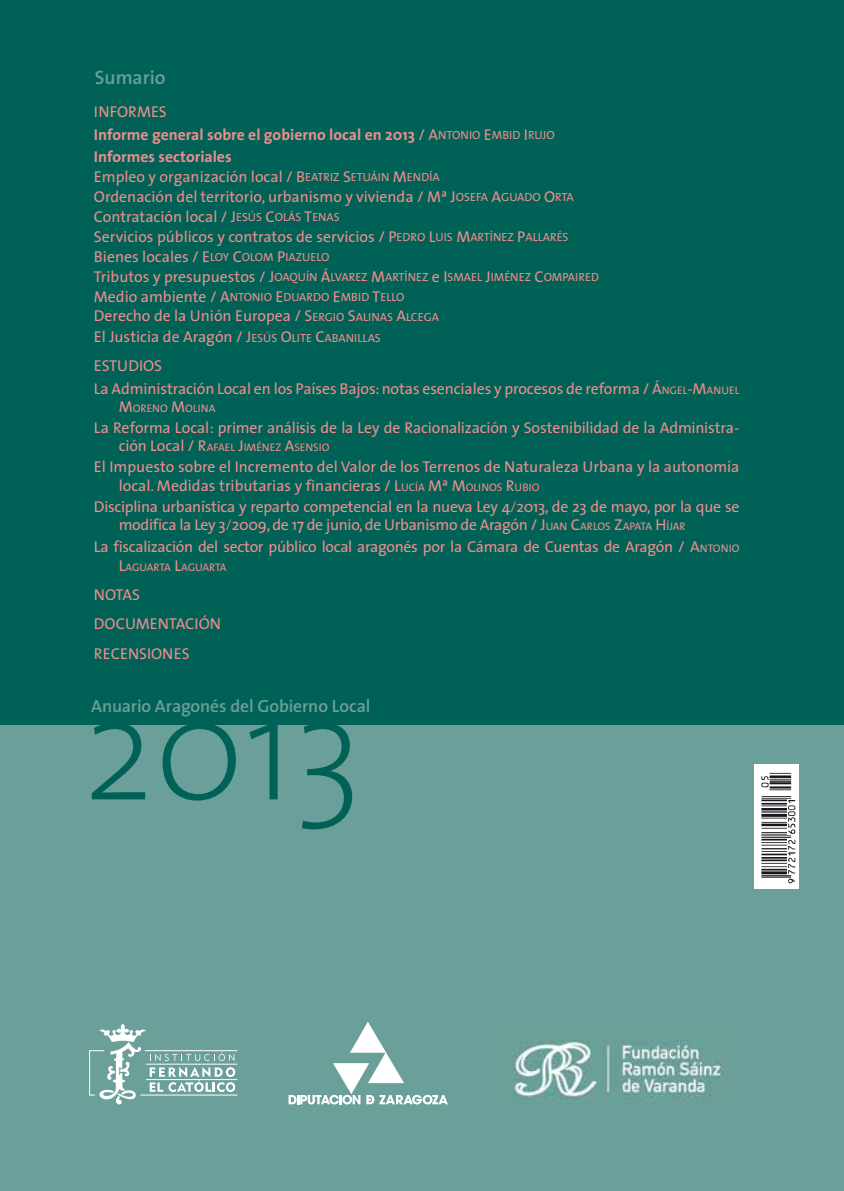
<style>
.page{position:relative;width:844px;height:1191px;background:#fff}
.page>*{position:absolute;margin:0;border:0;box-sizing:border-box;transform-origin:0 0}
.t1{font:200 147px "The Sans";color:#006256}
.t2{font:600 19.43px "The Sans";color:#6b9f99}
.t3{font:600 17.68px "The Sans";letter-spacing:-.005em;color:#6b9f99}
.t4{font:15.75px/19.9px "The Sans";letter-spacing:-.005em;color:#ef8c8d}
.t5{font:700 15.75px/22.2px "The Sans";color:#ef8c8d}
.t6{font:11.9px/19.9px "The Sans";color:#ef8c8d}
.t7{font:11.03px "The Sans";color:#ef8c8d}
.t8{font:11.03px "The Sans";letter-spacing:-.03em;color:#ef8c8d}
.s1{font-weight:400}
.s2{font-weight:400;font-size:11.9px}
.s3{font-size:11.9px}
.s4{font-size:15.75px}
.s5{font-size:11.03px}
.s6{font-family:"The Sans Light Caps"}
</style>
<div class="page">
<hr style="left:843px;top:0;width:1px;height:1191px;background:#000">
<div style="left:0;top:0;width:843px;height:724px;background:#006256"></div>
<svg style="left:0;top:679px;width:844px;height:512px;background:#649b95"></svg>
<p class="t2" style="left:95px;top:69px;width:72px">Sumario</p>
<p class="t5" style="left:94px;top:100px;width:462px"><span class="s1">INFORMES<br></span>Informe general sobre el gobierno local en 2013 <span class="s1">/ A</span><span class="s2">NTONIO</span> <span class="s1">E</span><span class="s2">MBID</span> <span class="s1">I</span><span class="s2">RUJO<br></span>Informes sectoriales</p>
<p class="t4" style="left:94px;top:168px;width:481px">Empleo y organización local / B<span class="s3">EATRIZ</span> S<span class="s3">ETUÁIN</span> M<span class="s3">ENDÍA<br></span>Ordenación del territorio, urbanismo y vivienda / Mª J<span class="s3">OSEFA</span> A<span class="s3">GUADO</span> O<span class="s3">RTA </span>Contratación local / J<span class="s3">ESÚS</span> C<span class="s3">OLÁS</span> T<span class="s3">ENAS<br></span>Servicios públicos y contratos de servicios / P<span class="s3">EDRO</span> L<span class="s3">UIS</span> M<span class="s3">ARTÍNEZ</span> P<span class="s3">ALLARÉS </span>Bienes locales / E<span class="s3">LOY</span> C<span class="s3">OLOM</span> P<span class="s3">IAZUELO</span></p>
<p class="t6" style="left:94px;top:268px;width:506px"><span class="s4">Tributos y presupuestos / J</span>OAQUÍN <span class="s4">Á</span>LVAREZ <span class="s4">M</span>ARTÍNEZ <span class="s4">e I</span>SMAEL <span class="s4">J</span>IMÉNEZ <span class="s4">C</span>OMPAIRED<br><span class="s4">Medio ambiente / A</span>NTONIO <span class="s4">E</span>DUARDO <span class="s4">E</span>MBID <span class="s4">T</span>ELLO</p>
<p class="t4" style="left:94px;top:307px;width:346px;line-height:20.7px">Derecho de la Unión Europea / S<span class="s3">ERGIO</span> S<span class="s3">ALINAS</span> A<span class="s3">LCEGA<br></span>El Justicia de Aragón / J<span class="s3">ESÚS</span> O<span class="s3">LITE</span> C<span class="s3">ABANILLAS</span></p>
<p class="t4" style="left:94px;top:357px;width:646px;line-height:22.2px">ESTUDIOS<br>La Administración Local en los Países Bajos: notas esenciales y procesos de reforma / Á<span class="s5">NGEL</span>-M<span class="s5">ANUEL</span></p>
<p class="t7" style="left:119px;top:404px;width:98px"><span class="s4">M</span>ORENO <span class="s4">M</span>OLINA</p>
<p class="t4" style="left:94px;top:419px;width:646px">La Reforma Local: primer análisis de la Ley de Racionalización y Sostenibilidad de la Administra-</p>
<p class="t7" style="left:119px;top:443px;width:212px"><span class="s4">ción Local / R</span>AFAEL <span class="s4">J</span>IMÉNEZ <span class="s4">A</span>SENSIO</p>
<p class="t4" style="left:119px;top:460px;width:622px;line-height:18.2px;text-indent:-25px">El Impuesto sobre el Incremento del Valor de los Terrenos de Naturaleza Urbana y la autonomía local. Medidas tributarias y financieras / L<span class="s5">UCÍA</span> Mª M<span class="s5">OLINOS</span> R<span class="s5">UBIO</span></p>
<p class="t4" style="left:119px;top:499px;width:622px;line-height:18.2px;text-indent:-25px">Disciplina urbanística y reparto competencial en la nueva Ley 4<span class="s6">/</span>2013, de 23 de mayo, por la que se modifica la Ley 3<span class="s6">/</span>2009, de 17 de junio, de Urbanismo de Aragón / J<span class="s5">UAN</span> C<span class="s5">ARLOS</span> Z<span class="s5">APATA</span> H<span class="s5">ÍJAR</span></p>
<p class="t4" style="left:94px;top:538px;width:646px">La fiscalización del sector público local aragonés por la Cámara de Cuentas de Aragón / A<span class="s5">NTONIO</span></p>
<p class="t8" style="left:119px;top:563px;width:109px"><span class="s4">L</span>AGUARTA <span class="s4">L</span>AGUARTA</p>
<p class="t4" style="left:94px;top:582px;width:128px;line-height:29.2px">NOTAS<br>DOCUMENTACIÓN<br>RECENSIONES</p>
<p class="t3" style="left:91px;top:698px;width:280px">Anuario Aragonés del Gobierno Local</p>
<h1 class="t1" style="left:83px;top:693px;width:281px">2013</h1>
</div>
